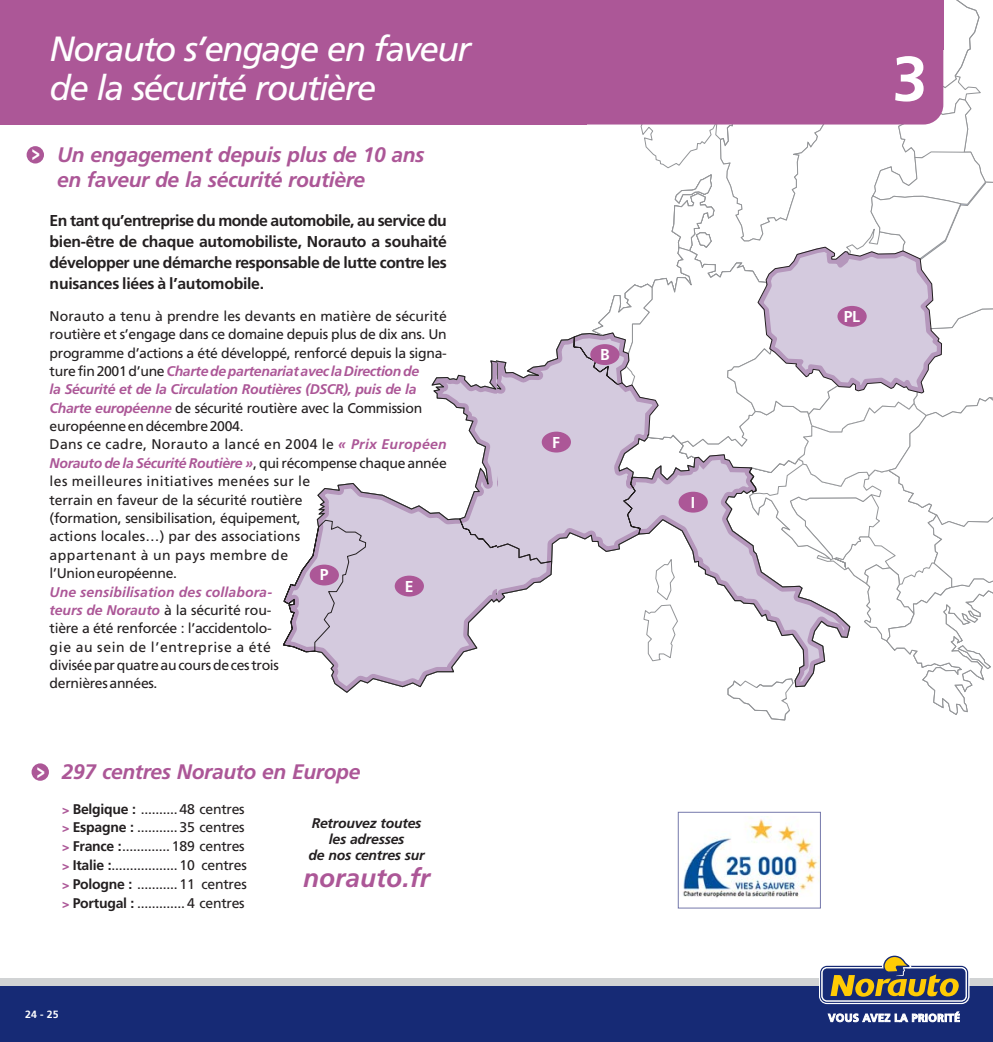
<style>
.page{position:relative;width:993px;height:1042px;background:#fff}
.page>*{position:absolute;margin:0;border:0;box-sizing:border-box;transform-origin:0 0}
.t1{font:700 63px "Frutiger";color:#fff}
.t2{font:italic 35px/38.5px "Frutiger";letter-spacing:-.045em;color:#fff}
.t3{font:italic 700 26.25px "Frutiger";color:#ac5797}
.t4{font:italic 700 21px/24.5px "Frutiger";letter-spacing:-.015em;color:#ac5797}
.t5{font:900 21px "Frutiger";color:#fff;scale:.65 1}
.t6{font:700 15.75px/21px "Frutiger";letter-spacing:-.015em;color:#231f20;text-align:justify}
.t7{font:700 15.75px "Frutiger";color:#fff}
.t8{font:14px/18.4px "Frutiger";letter-spacing:-.015em;color:#231f20}
.t9{font:italic 700 14px/15.8px "Frutiger";letter-spacing:-.015em;color:#231f20;text-align:center}
.t10{font:700 10.5px "Frutiger";color:#fff}
.s1{font-weight:700;font-style:italic;color:#ac5797}
.s2{font-weight:900;font-style:normal;color:#fff}
.s3{font-weight:900;font-size:12.25px;color:#ac5797}
.s4{font-weight:700}
</style>
<div class="page">
<svg style="left:496px;top:337px;width:77px;height:227px"></svg>
<svg style="left:496px;top:483px;width:56px;height:120px;background:#d1c7d9"></svg>
<svg style="left:573px;top:0;width:419px;height:720px"></svg>
<svg style="left:283px;top:360px;width:213px;height:333px"></svg>
<div style="left:586px;top:50px;width:357px;height:75px;background:#ac5797"></div>
<div style="left:0;top:0;width:586px;height:125px;background:#ac5797"></div>
<div style="left:0;top:0;width:943px;height:50px;background:#ac5797"></div>
<div style="left:27px;top:146px;width:17px;height:17px;background:#ac5797;border-radius:50%"></div>
<div style="left:32px;top:763px;width:17px;height:18px;background:#ac5797;border-radius:50%"></div>
<div style="left:0;top:978px;width:992px;height:14px;background:#d1d3d4"></div>
<div style="left:0;top:987px;width:992px;height:55px;background:#162a75"></div>
<img style="left:683px;top:816px;width:135px;height:82px">
<div style="left:677px;top:812px;width:143px;height:96px;border:1px solid #7578ab"></div>
<div style="left:541px;top:432px;width:29px;height:20px;background:#ac5797;border-radius:50%"></div>
<div style="left:590px;top:344px;width:29px;height:21px;background:#ac5797;border-radius:50%"></div>
<div style="left:678px;top:492px;width:29px;height:20px;background:#ac5797;border-radius:50%"></div>
<div style="left:394px;top:575px;width:30px;height:21px;background:#ac5797;border-radius:50%"></div>
<div style="left:309px;top:564px;width:30px;height:21px;background:#ac5797;border-radius:50%"></div>
<div style="left:837px;top:306px;width:29px;height:21px;background:#ac5797;border-radius:50%"></div>
<svg style="left:827px;top:1011px;width:132px;height:11px"></svg>
<svg style="left:818px;top:964px;width:151px;height:40px"></svg>
<div style="left:819px;top:966px;width:148px;height:37px;border:1px solid #162a75;border-radius:6px"></div>
<svg style="left:821px;top:955px;width:145px;height:46px"></svg>
<h2 class="t2" style="left:50px;top:33px;width:422px">Norauto s’engage en faveur de la sécurité routière</h2>
<h3 class="t5" style="left:32px;top:145px;width:14px">&gt;</h3>
<h3 class="t4" style="left:57px;top:144px;width:369px">Un engagement depuis plus de 10 ans en faveur de la sécurité routière</h3>
<p class="t6" style="left:50px;top:211px;width:398px">En tant qu’entreprise du monde automobile, au service du bien-être de chaque automobiliste, Norauto a souhaité développer une démarche responsable de lutte contre les nuisances liées à l’automobile.</p>
<p class="t8" style="left:50px;top:308px;width:398px">Norauto a tenu à prendre les devants en matière de sécurité routière et s’engage dans ce domaine depuis plus de dix ans. Un programme d’actions a été développé, renforcé depuis la signa&shy;ture fin 2001 d’une <span class="s1">Charte de partenariat avec la Direction de<br>la Sécurité et de la Circulation Routières (DSCR), puis de la Charte européenne</span> de sécurité routière avec la Commission européenne en décembre 2004.<br>Dans ce cadre, Norauto a lancé en 2004 le <span class="s1">« Prix Européen Norauto de la Sécurité Routière »</span>, qui récompense chaque année les meilleures initiatives menées sur le<br>terrain en faveur de la sécurité routière<br>(formation, sensibilisation, équipement,<br>actions locales…) par des associations<br>appartenant à un pays membre de<br>l’Union européenne.</p>
<p class="t8" style="left:50px;top:583px;width:231px"><span class="s1">Une sensibilisation des collabora&shy;teurs de Norauto</span> à la sécurité rou&shy;tière a été renforcée : l’accidentolo&shy;gie au sein de l’entreprise a été divisée par quatre au cours de ces trois dernières années.</p>
<p class="t7" style="left:320px;top:569px;width:10px">P</p>
<p class="t7" style="left:404px;top:580px;width:10px">E</p>
<h3 class="t4" style="left:37px;top:761px;width:325px"><span class="s2">&gt;</span> 297 centres Norauto en Europe</h3>
<p class="t8" style="left:62px;top:800px;width:186px;line-height:18.9px"><span class="s3">&gt;</span> <span class="s4">Belgique :</span> ..........48 centres <span class="s3">&gt;</span> <span class="s4">Espagne :</span> ...........35 centres <span class="s3">&gt;</span> <span class="s4">France :</span>.............189 centres <span class="s3">&gt;</span> <span class="s4">Italie :</span>..................10 centres <span class="s3">&gt;</span> <span class="s4">Pologne :</span> ...........11 centres <span class="s3">&gt;</span> <span class="s4">Portugal :</span> .............4 centres</p>
<p class="t10" style="left:25px;top:1010px;width:35px">24 - 25</p>
<p class="t9" style="left:308px;top:817px;width:118px">Retrouvez toutes les adresses<br>de nos centres sur</p>
<h3 class="t3" style="left:303px;top:867px;width:128px">norauto.fr</h3>
<p class="t7" style="left:552px;top:436px;width:9px">F</p>
<p class="t7" style="left:600px;top:348px;width:11px">B</p>
<p class="t7" style="left:690px;top:496px;width:6px">I</p>
<h1 class="t1" style="left:892px;top:54px;width:37px">3</h1>
<p class="t7" style="left:843px;top:310px;width:18px">PL</p>
</div>
